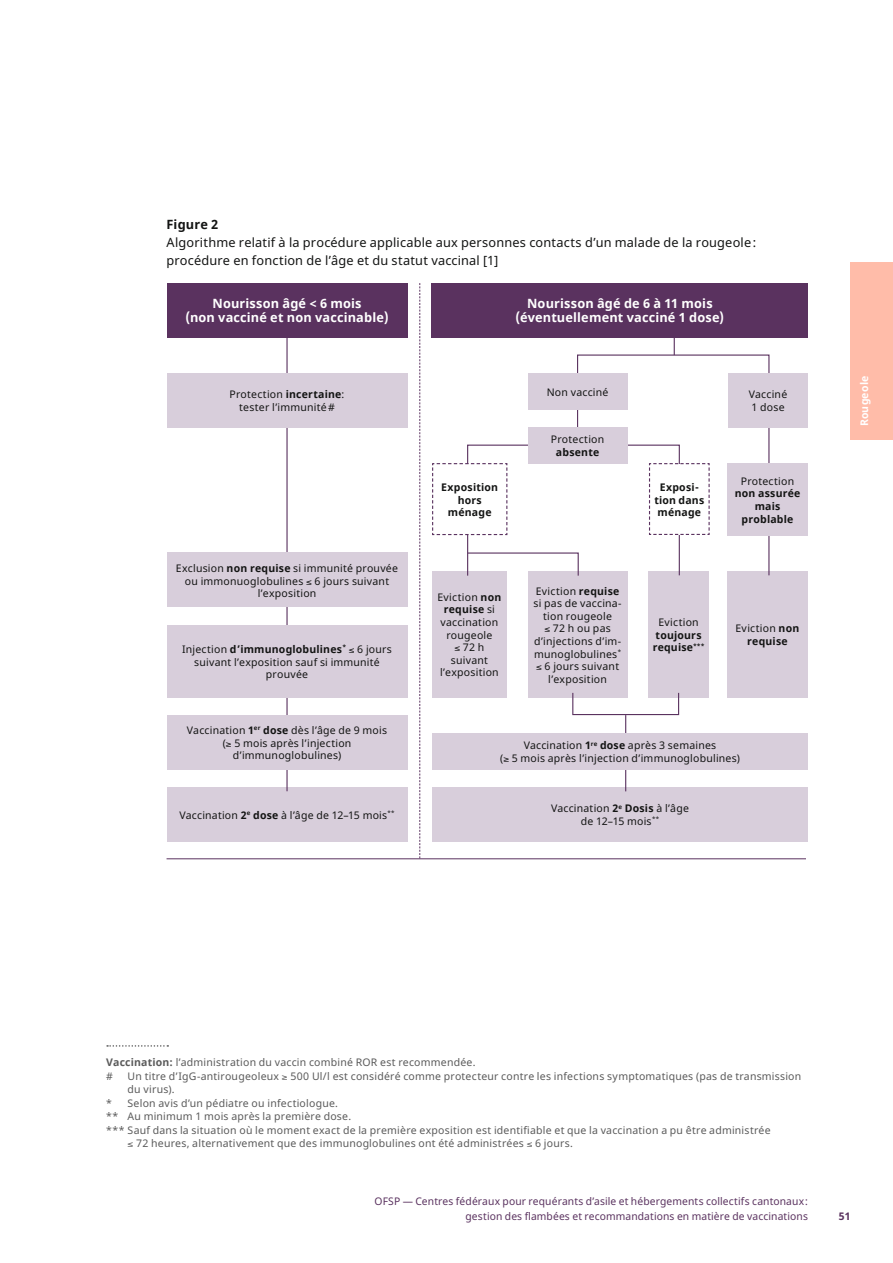
<style>
.page{position:relative;width:893px;height:1263px;background:#fff}
.page>*{position:absolute;margin:0;border:0;box-sizing:border-box;transform-origin:0 0}
.t1{font:12.75px/18px "Noto Sans";letter-spacing:.015em;color:#131413}
.t2{font:700 12.75px/13.5px "Noto Sans";letter-spacing:.01em;color:#fff;text-align:center}
.t3{font:700 12.75px "Noto Sans";letter-spacing:.01em;color:#131413}
.t4{font:10.5px/12.6px "Noto Sans";letter-spacing:.02em;color:#131413;text-align:center}
.t5{font:10.5px/13.5px "Noto Sans";letter-spacing:.02em;color:#5a5a5a}
.t6{font:10.5px/15px "Noto Sans";letter-spacing:.01em;color:#5a325f;text-align:right}
.t7{font:700 10.5px/12.6px "Noto Sans";letter-spacing:.02em;color:#131413;text-align:center}
.t8{font:700 10.5px "Noto Sans";letter-spacing:.02em;color:#fff}
.t9{font:700 10.5px "Noto Sans";color:#5a325f}
.s1{font-weight:700}
.s2{font-weight:400}
</style>
<div class="page">
<svg style="left:107px;top:1045px;width:61px;height:2px"></svg>
<div style="left:850px;top:262px;width:43px;height:177px;background:#ffbca9"></div>
<div style="left:727px;top:571px;width:81px;height:126px;background:#d8cedb"></div>
<div style="left:167px;top:787px;width:240px;height:54px;background:#d8cedb"></div>
<hr style="left:286px;top:334px;width:2px;height:457px;background:#5a325f">
<hr style="left:167px;top:858px;width:639px;height:1px;background:#5a325f">
<svg style="left:419px;top:283px;width:1px;height:575px"></svg>
<div style="left:167px;top:283px;width:240px;height:54px;background:#5a325f"></div>
<div style="left:432px;top:283px;width:376px;height:54px;background:#5a325f"></div>
<div style="left:167px;top:373px;width:240px;height:54px;background:#d8cedb"></div>
<div style="left:432px;top:571px;width:75px;height:126px;background:#d8cedb"></div>
<div style="left:648px;top:571px;width:61px;height:126px;background:#d8cedb"></div>
<div style="left:528px;top:571px;width:99px;height:126px;background:#d8cedb"></div>
<div style="left:167px;top:553px;width:240px;height:54px;background:#d8cedb"></div>
<div style="left:167px;top:625px;width:240px;height:72px;background:#d8cedb"></div>
<div style="left:167px;top:715px;width:240px;height:54px;background:#d8cedb"></div>
<div style="left:432px;top:787px;width:376px;height:54px;background:#d8cedb"></div>
<div style="left:572px;top:692px;width:107px;height:23px;border:1px solid #5a325f"></div>
<div style="left:728px;top:373px;width:80px;height:54px;background:#d8cedb"></div>
<div style="left:727px;top:463px;width:81px;height:72px;background:#d8cedb"></div>
<svg style="left:431px;top:329px;width:339px;height:248px"></svg>
<hr style="left:625px;top:715px;width:1px;height:76px;background:#5a325f">
<div style="left:432px;top:733px;width:376px;height:36px;background:#d8cedb"></div>
<p class="t3" style="left:167px;top:215px;width:53px">Figure 2</p>
<p class="t1" style="left:167px;top:234px;width:591px">Algorithme relatif à la procédure applicable aux personnes contacts dʼun malade de la rougeole: procédure en fonction de lʼâge et du statut vaccinal [1]</p>
<p class="t2" style="left:185px;top:297px;width:205px">Nourisson âgé &lt; 6 mois<br>(non vacciné et non vaccinable)</p>
<p class="t2" style="left:516px;top:297px;width:210px">Nourisson âgé de 6 à 11 mois (éventuellement vacciné 1 dose)</p>
<p class="t4" style="left:230px;top:388px;width:116px">Protection <span class="s1">incertaine</span>: tester lʼimmunité#</p>
<p class="t4" style="left:547px;top:386px;width:63px">Non vacciné</p>
<p class="t4" style="left:176px;top:562px;width:224px">Exclusion <span class="s1">non requise</span> si immunité prouvée ou immonuoglobulines ≤ 6 jours suivant lʼexposition</p>
<p class="t4" style="left:182px;top:643px;width:211px">Injection <span class="s1">dʼimmunoglobulines</span><sup>*</sup> ≤ 6 jours suivant lʼexposition sauf si immunité prouvée</p>
<p class="t7" style="left:441px;top:481px;width:58px">Exposition hors -ménage</p>
<p class="t4" style="left:437px;top:591px;width:65px">Eviction <span class="s1">non requise</span> si vaccination rougeole<br>≤ 72 h suivant lʼexposition</p>
<p class="t4" style="left:551px;top:433px;width:55px">Protection</p>
<p class="t7" style="left:556px;top:446px;width:45px">absente</p>
<p class="t4" style="left:534px;top:585px;width:89px">Eviction <span class="s1">requise </span>si pas de vaccina&shy;tion rougeole<br>≤ 72 h ou pas dʼinjections dʼim&shy;munoglobulines<sup>* </sup>≤ 6 jours suivant lʼexposition</p>
<p class="t7" style="left:654px;top:481px;width:51px">Exposi&shy;tion dans -ménage</p>
<p class="t4" style="left:749px;top:388px;width:40px;text-align:left">Vacciné<br>1 dose</p>
<p class="t4" style="left:741px;top:475px;width:55px">Protection</p>
<p class="t7" style="left:735px;top:487px;width:67px">non assurée mais -problable</p>
<p class="t4" style="left:658px;top:616px;width:42px">Eviction</p>
<p class="t7" style="left:653px;top:629px;width:53px;text-align:left">toujours requise<sup>***</sup></p>
<p class="t7" style="left:736px;top:622px;width:65px"><span class="s2">Eviction</span> non requise</p>
<p class="t4" style="left:187px;top:724px;width:202px">Vaccination <span class="s1">1</span><sup>er</sup> <span class="s1">dose</span> dès lʼâge de 9 mois (≥ 5 mois après lʼinjection dʼimmunoglobulines)</p>
<p class="t4" style="left:179px;top:809px;width:217px">Vaccination <span class="s1">2</span><sup>e</sup> <span class="s1">dose</span> à lʼâge de 12–15 mois<sup>**</sup></p>
<p class="t4" style="left:500px;top:739px;width:241px">Vaccination <span class="s1">1</span><sup>re</sup> <span class="s1">dose</span> après 3 semaines<br>(≥ 5 mois après lʼinjection dʼimmunoglobulines)</p>
<p class="t4" style="left:551px;top:802px;width:139px">Vaccination <span class="s1">2</span><sup>e</sup> <span class="s1">Dosis</span> à lʼâge de 12–15 mois<sup>**</sup></p>
<p class="t8" style="left:857px;top:426px;width:52px;rotate:-90deg">Rougeole</p>
<p class="t5" style="left:106px;top:1056px;width:371px"><span class="s1">Vaccination:</span> lʼadministration du vaccin combiné ROR est recommendée. #</p>
<p class="t5" style="left:128px;top:1069px;width:675px">Un titre dʼIgG-antirougeoleux ≥ 500 Ul/l est considéré comme protecteur contre les infections symptomatiques (pas de transmission</p>
<p class="t5" style="left:128px;top:1083px;width:49px">du virus).</p>
<p class="t5" style="left:106px;top:1096px;width:233px">* Selon avis dʼun pédiatre ou infectiologue.</p>
<p class="t5" style="left:106px;top:1110px;width:246px">** Au minimum 1 mois après la première dose.</p>
<p class="t5" style="left:106px;top:1123px;width:666px">*** Sauf dans la situation où le moment exact de la première exposition est identifiable et que la vaccination a pu être administrée</p>
<p class="t5" style="left:128px;top:1137px;width:447px">≤ 72 heures, alternativement que des immunoglobulines ont été administrées ≤ 6 jours.</p>
<p class="t6" style="left:374px;top:1194px;width:435px">OFSP — Centres fédéraux pour requérants d’asile et hébergements collectifs cantonaux: gestion des flambées et recommandations en matière de vaccinations</p>
<p class="t9" style="left:839px;top:1209px;width:13px">51</p>
</div>
